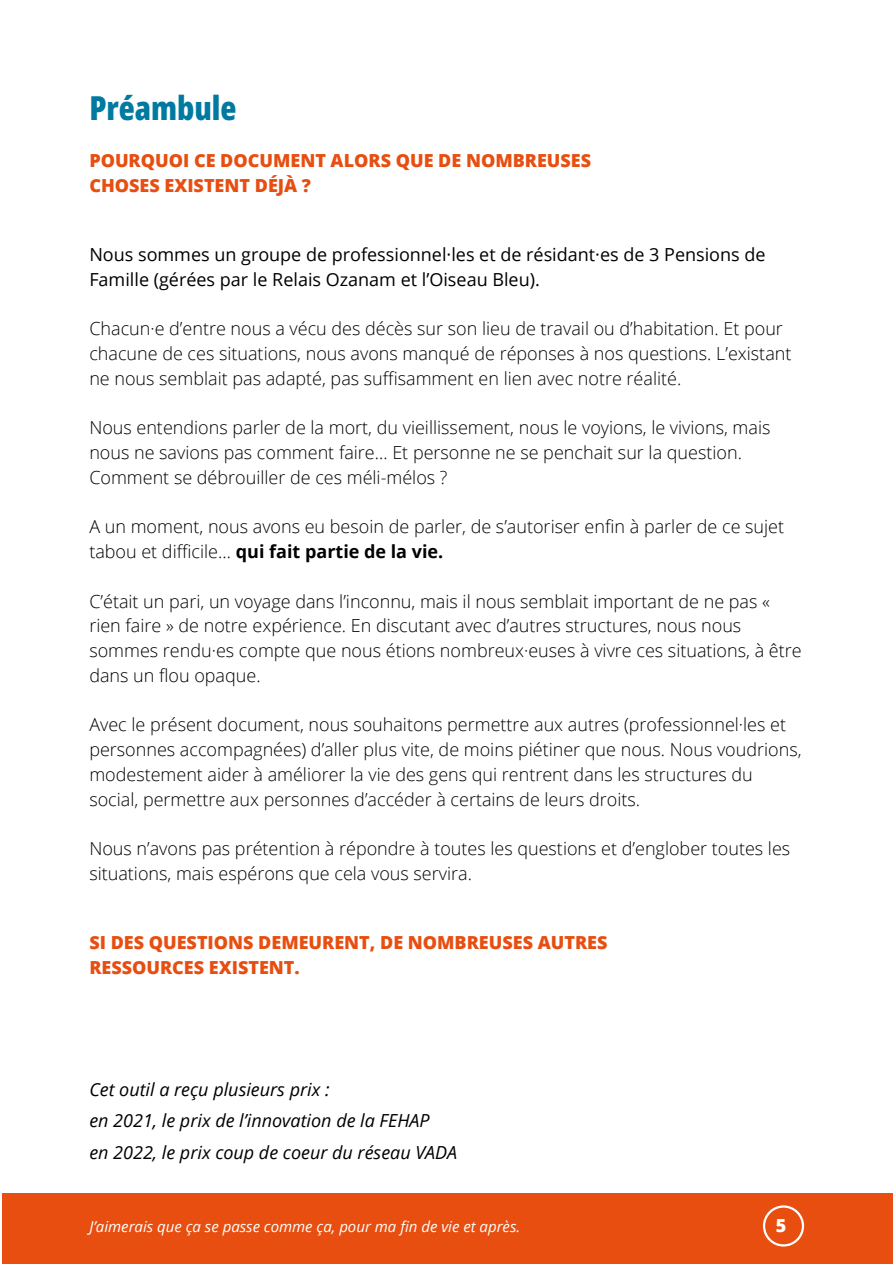
<style>
.page{position:relative;width:893px;height:1264px;background:#fff}
.page>*{position:absolute;margin:0;border:0;box-sizing:border-box;transform-origin:0 0}
.t1{font:800 33px "Open Sans Condensed";color:#007aa1}
.t2{font:300 18px/24.8px "Open Sans";color:#000}
.t3{font:800 18px/24.8px "Open Sans";color:#e74e10}
.t4{font:18px/24.8px "Open Sans";color:#000}
.t5{font:italic 18px/31.5px "Open Sans";color:#000}
.t6{font:800 18px "Open Sans";color:#fff}
.t7{font:italic 15px "Open Sans";color:#fff}
.s1{font-weight:700}
</style>
<div class="page">
<div style="left:2px;top:1193px;width:890px;height:70px;background:#e74e10"></div>
<svg style="left:762px;top:1205px;width:42px;height:41px"></svg>
<h1 class="t1" style="left:89px;top:85px;width:149px">Préambule</h1>
<h3 class="t3" style="left:89px;top:148px;width:503px">POURQUOI CE DOCUMENT ALORS QUE DE NOMBREUSES<br>CHOSES EXISTENT DÉJÀ ?</h3>
<h3 class="t4" style="left:89px;top:241px;width:677px">Nous sommes un groupe de professionnel·les et de résidant·es de 3 Pensions de<br>Famille (gérées par le Relais Ozanam et l’Oiseau Bleu).</h3>
<h3 class="t2" style="left:89px;top:316px;width:703px">Chacun·e d’entre nous a vécu des décès sur son lieu de travail ou d’habitation. Et pour chacune de ces situations, nous avons manqué de réponses à nos questions. L’existant ne nous semblait pas adapté, pas suffisamment en lien avec notre réalité.</h3>
<h3 class="t2" style="left:89px;top:415px;width:682px">Nous entendions parler de la mort, du vieillissement, nous le voyions, le vivions, mais nous ne savions pas comment faire… Et personne ne se penchait sur la question.<br>Comment se débrouiller de ces méli-mélos ?</h3>
<h3 class="t2" style="left:89px;top:514px;width:696px">A un moment, nous avons eu besoin de parler, de s’autoriser enfin à parler de ce sujet tabou et difficile… <span class="s1">qui fait partie de la vie.</span></h3>
<h3 class="t2" style="left:89px;top:588px;width:713px">C’était un pari, un voyage dans l’inconnu, mais il nous semblait important de ne pas « rien faire » de notre expérience. En discutant avec d’autres structures, nous nous sommes rendu·es compte que nous étions nombreux·euses à vivre ces situations, à être dans un flou opaque.</h3>
<h3 class="t2" style="left:89px;top:712px;width:713px">Avec le présent document, nous souhaitons permettre aux autres (professionnel·les et personnes accompagnées) d’aller plus vite, de moins piétiner que nous. Nous voudrions, modestement aider à améliorer la vie des gens qui rentrent dans les structures du social, permettre aux personnes d’accéder à certains de leurs droits.</h3>
<h2 class="t2" style="left:89px;top:835px;width:702px">Nous n’avons pas prétention à répondre à toutes les questions et d’englober toutes les situations, mais espérons que cela vous servira.</h2>
<p class="t3" style="left:89px;top:929px;width:519px">SI DES QUESTIONS DEMEURENT, DE NOMBREUSES AUTRES<br>RESSOURCES EXISTENT.</p>
<p class="t5" style="left:89px;top:1072px;width:369px">Cet outil a reçu plusieurs prix :<br>en 2021, le prix de l’innovation de la FEHAP<br>en 2022, le prix coup de coeur du réseau VADA</p>
<h2 class="t7" style="left:89px;top:1215px;width:432px">J’aimerais que ça se passe comme ça, pour ma fin de vie et après.</h2>
<h3 class="t6" style="left:775px;top:1212px;width:12px">5</h3>
</div>
